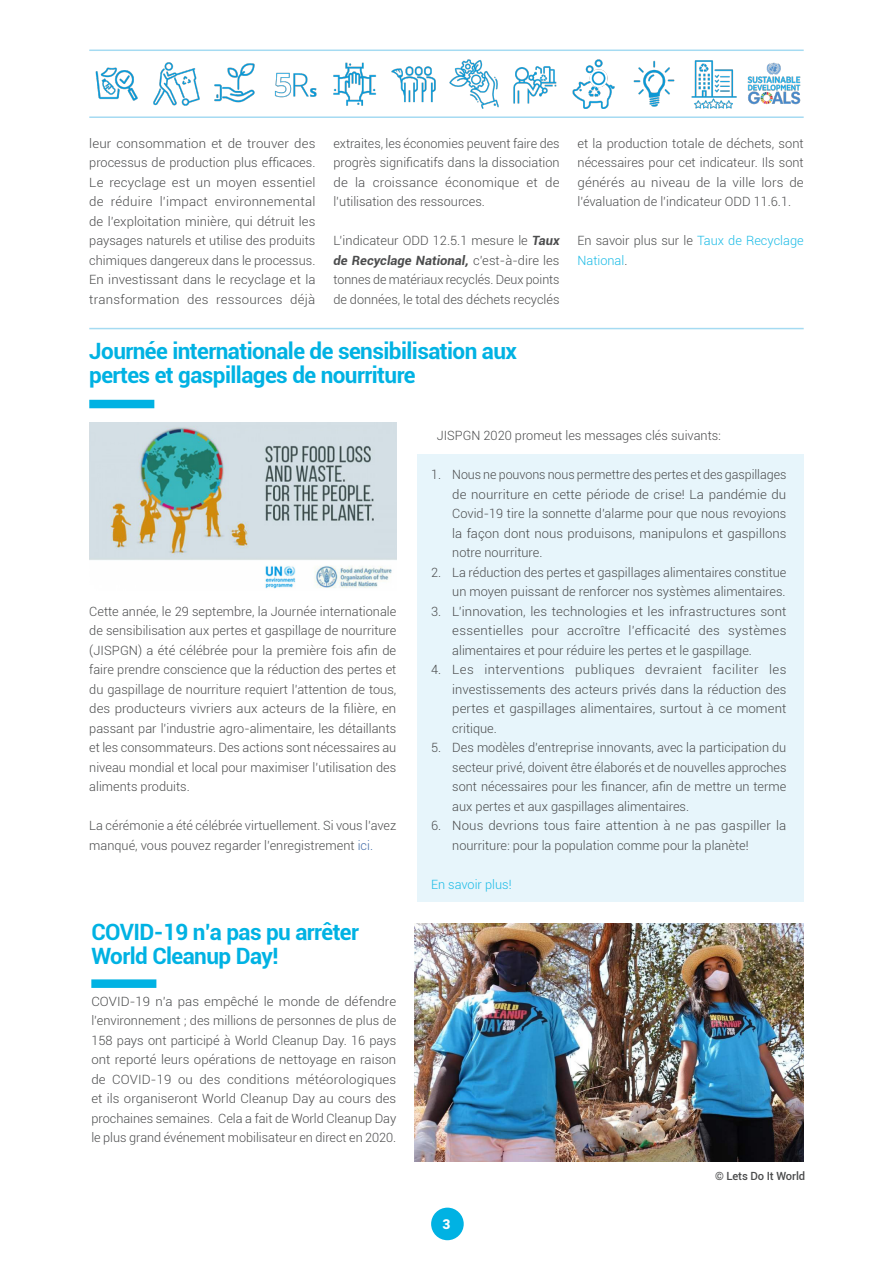
<style>
.page{position:relative;width:893px;height:1263px;background:#fff}
.page>*{position:absolute;margin:0;border:0;box-sizing:border-box;transform-origin:0 0}
.HEADING_1{font:700 22.5px/24px "Roboto";letter-spacing:-.025em;color:#00b2e3}
.t1{font:900 13.5px "Roboto";color:#fff}
.BODY_TEXT{font:300 12.75px/19.5px "Roboto";color:#4b4c4d;text-align:justify}
.BODY_TEXT-2{font:300 12.75px/19.5px "Roboto";color:#4b4c4d;text-align:justify;scale:1.04 1}
.BODY_TEXT-3{font:300 12.75px/19.5px "Roboto";color:#1bbbe6}
.t2{font:500 11.25px "Roboto";letter-spacing:-.01em;color:#4b4c4d}
.s1{font-weight:700;font-style:italic}
.s2{color:#4b4c4d}
.s3{color:#436da8}
</style>
<div class="page">
<img style="left:95px;top:67px;width:43px;height:34px">
<img style="left:153px;top:62px;width:47px;height:44px">
<img style="left:214px;top:63px;width:41px;height:40px">
<img style="left:274px;top:72px;width:43px;height:26px">
<img style="left:333px;top:62px;width:43px;height:44px">
<img style="left:391px;top:66px;width:45px;height:37px">
<img style="left:449px;top:59px;width:50px;height:49px">
<img style="left:513px;top:66px;width:44px;height:38px">
<img style="left:572px;top:59px;width:43px;height:49px">
<img style="left:633px;top:60px;width:42px;height:47px">
<img style="left:691px;top:60px;width:46px;height:48px">
<img style="left:747px;top:62px;width:53px;height:43px">
<hr style="left:89px;top:116px;width:715px;height:2px;background:#a5dbf2">
<hr style="left:89px;top:50px;width:715px;height:1px;background:#a5dbf2">
<div style="left:417px;top:454px;width:387px;height:447px;background:#e7f5fb"></div>
<img style="left:89px;top:423px;width:307px;height:166px">
<div style="left:89px;top:400px;width:65px;height:8px;background:#00b2e3"></div>
<div style="left:91px;top:979px;width:65px;height:9px;background:#00b2e3"></div>
<img style="left:415px;top:923px;width:389px;height:239px">
<hr style="left:89px;top:328px;width:715px;height:1px;background:#a5dbf2">
<div style="left:431px;top:1207px;width:33px;height:33px;background:#00b2e3;border-radius:50%"></div>
<p class="BODY_TEXT-2" style="left:89px;top:133px;width:219px">leur consommation et de trouver des processus de production plus efficaces.<br>Le recyclage est un moyen essentiel de réduire l’impact environnemental de l’exploitation minière, qui détruit les paysages naturels et utilise des produits chimiques dangereux dans le processus.<br>En investissant dans le recyclage et la transformation des ressources déjà</p>
<p class="BODY_TEXT" style="left:333px;top:133px;width:228px">extraites, les économies peuvent faire des progrès significatifs dans la dissociation de la croissance économique et de l’utilisation des ressources.</p>
<p class="BODY_TEXT" style="left:333px;top:231px;width:228px">L’indicateur ODD 12.5.1 mesure le <span class="s1">Taux de Recyclage National,</span> c’est-à-dire les tonnes de matériaux recyclés. Deux points de données, le total des déchets recyclés</p>
<p class="HEADING_1" style="left:89px;top:338px;width:429px">Journée internationale de sensibilisation aux pertes et gaspillages de nourriture</p>
<p class="BODY_TEXT" style="left:578px;top:133px;width:228px">et la production totale de déchets, sont nécessaires pour cet indicateur. Ils sont générés au niveau de la ville lors de l’évaluation de l’indicateur ODD 11.6.1.</p>
<p class="BODY_TEXT-3" style="left:578px;top:231px;width:228px"><span class="s2">En savoir plus sur le</span> Taux de Recyclage<br>National<span class="s2">.</span></p>
<p class="BODY_TEXT" style="left:89px;top:601px;width:309px">Cette année, le 29 septembre, la Journée internationale de sensibilisation aux pertes et gaspillage de nourriture (JISPGN) a été célébrée pour la première fois afin de faire prendre conscience que la réduction des pertes et du gaspillage de nourriture requiert l’attention de tous, des producteurs vivriers aux acteurs de la filière, en passant par l’industrie agro-alimentaire, les détaillants et les consommateurs. Des actions sont nécessaires au niveau mondial et local pour maximiser l’utilisation des aliments produits.</p>
<p class="BODY_TEXT" style="left:89px;top:816px;width:309px">La cérémonie a été célébrée virtuellement. Si vous l’avez manqué, vous pouvez regarder l’enregistrement <span class="s3">ici.</span></p>
<p class="HEADING_1" style="left:91px;top:919px;width:269px">COVID-19 n’a pas pu arrêter<br>World Cleanup Day!</p>
<p class="BODY_TEXT-2" style="left:91px;top:991px;width:295px">COVID-19 n’a pas empêché le monde de défendre l’environnement ; des millions de personnes de plus de 158 pays ont participé à World Cleanup Day. 16 pays ont reporté leurs opérations de nettoyage en raison de COVID-19 ou des conditions météorologiques et ils organiseront World Cleanup Day au cours des prochaines semaines. Cela a fait de World Cleanup Day le plus grand événement mobilisateur en direct en 2020.</p>
<p class="BODY_TEXT" style="left:437px;top:426px;width:286px">JISPGN 2020 promeut les messages clés suivants:</p>
<p class="BODY_TEXT" style="left:452px;top:465px;width:336px;text-indent:-21px">1. Nous ne pouvons nous permettre des pertes et des gaspillages de nourriture en cette période de crise! La pandémie du Covid-19 tire la sonnette d’alarme pour que nous revoyions la façon dont nous produisons, manipulons et gaspillons notre nourriture.</p>
<p class="BODY_TEXT" style="left:431px;top:562px;width:357px;text-align:right">2. La réduction des pertes et gaspillages alimentaires constitue un moyen puissant de renforcer nos systèmes alimentaires.</p>
<p class="BODY_TEXT" style="left:452px;top:601px;width:336px;text-indent:-21px">3. L’innovation, les technologies et les infrastructures sont essentielles pour accroître l’efficacité des systèmes alimentaires et pour réduire les pertes et le gaspillage.</p>
<p class="BODY_TEXT" style="left:452px;top:660px;width:336px;text-indent:-21px">4. Les interventions publiques devraient faciliter les investissements des acteurs privés dans la réduction des pertes et gaspillages alimentaires, surtout à ce moment critique.</p>
<p class="BODY_TEXT" style="left:452px;top:738px;width:336px;text-indent:-21px">5. Des modèles d’entreprise innovants, avec la participation du secteur privé, doivent être élaborés et de nouvelles approches sont nécessaires pour les financer, afin de mettre un terme aux pertes et aux gaspillages alimentaires.</p>
<p class="BODY_TEXT" style="left:452px;top:816px;width:336px;text-indent:-21px">6. Nous devrions tous faire attention à ne pas gaspiller la nourriture: pour la population comme pour la planète!</p>
<p class="BODY_TEXT-3" style="left:431px;top:874px;width:82px">En savoir plus!</p>
<p class="t1" style="left:443px;top:1214px;width:9px">3</p>
<p class="t2" style="left:715px;top:1167px;width:92px">© Lets Do It World</p>
</div>
